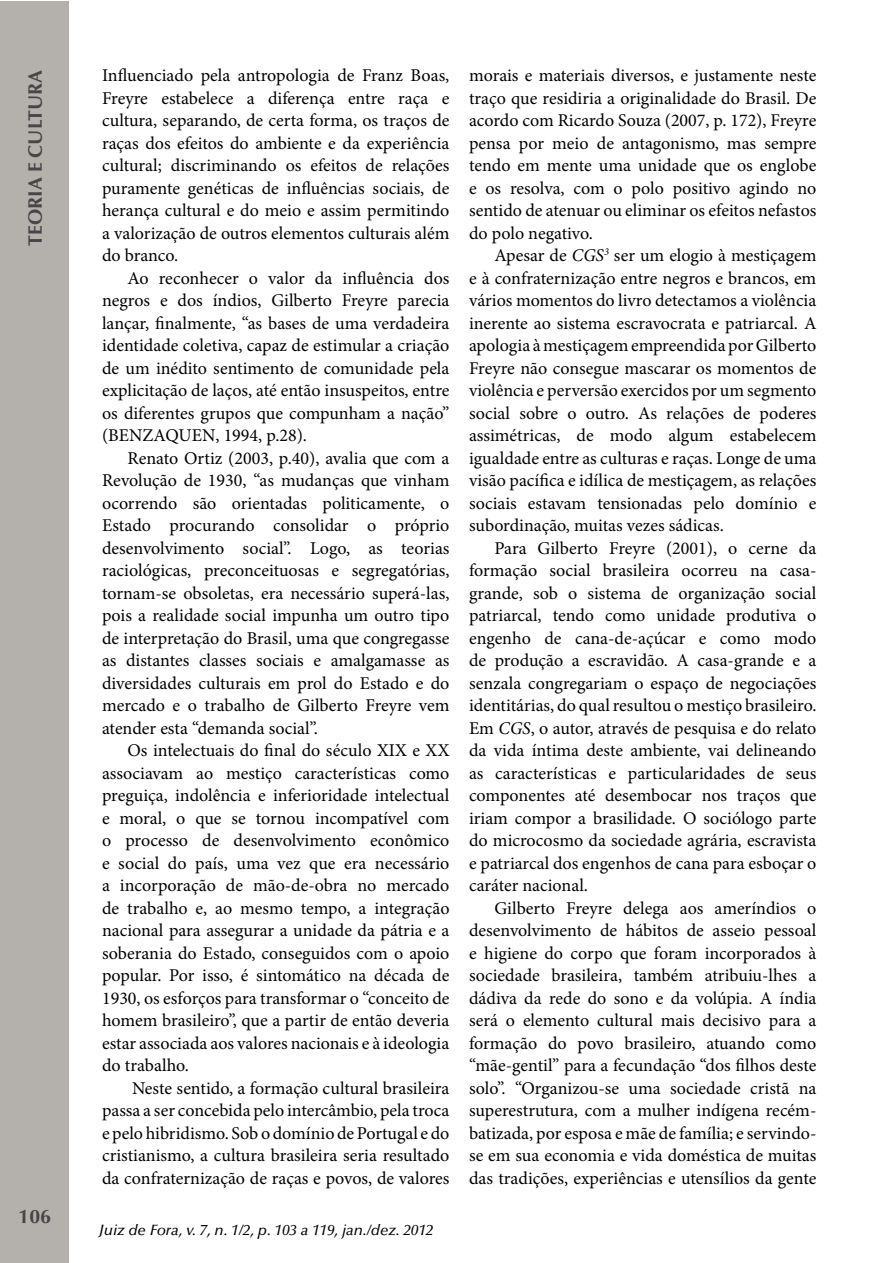
<style>
.page{position:relative;width:893px;height:1263px;background:#fff}
.page>*{position:absolute;margin:0;border:0;box-sizing:border-box;transform-origin:0 0}
.t1{font:700 19.5px "Optima LT Std";color:#464547}
.t2{font:18px/22.5px "Minion Pro";color:#000;text-align:justify}
.t3{font:italic 500 15px "Optima LT Std";color:#000}
.s1{font-style:italic}
</style>
<div class="page">
<div style="left:1px;top:1px;width:68px;height:1262px;background:#b4b1ad"></div>
<p class="t1" style="left:24px;top:246px;width:177px;rotate:-90deg">TEORIA E CULTURA</p>
<p class="t1" style="left:19px;top:1205px;width:34px">106</p>
<p class="t2" style="left:102px;top:64px;width:349px">Influenciado pela antropologia de Franz Boas, Freyre estabelece a diferença entre raça e cultura, separando, de certa forma, os traços de raças dos efeitos do ambiente e da experiência cultural; discriminando os efeitos de relações puramente genéticas de influências sociais, de herança cultural e do meio e assim permitindo a valorização de outros elementos culturais além do branco.</p>
<p class="t2" style="left:102px;top:267px;width:349px;text-indent:26px">Ao reconhecer o valor da influência dos negros e dos índios, Gilberto Freyre parecia lançar, finalmente, “as bases de uma verdadeira identidade coletiva, capaz de estimular a criação de um inédito sentimento de comunidade pela explicitação de laços, até então insuspeitos, entre os diferentes grupos que compunham a nação” (BENZAQUEN, 1994, p.28).</p>
<p class="t2" style="left:102px;top:447px;width:349px;text-indent:26px">Renato Ortiz (2003, p.40), avalia que com a Revolução de 1930, “as mudanças que vinham ocorrendo são orientadas politicamente, o Estado procurando consolidar o próprio desenvolvimento social”. Logo, as teorias raciológicas, preconceituosas e segregatórias, tornam-se obsoletas, era necessário superá-las, pois a realidade social impunha um outro tipo de interpretação do Brasil, uma que congregasse as distantes classes sociais e amalgamasse as diversidades culturais em prol do Estado e do mercado e o trabalho de Gilberto Freyre vem atender esta “demanda social”.</p>
<p class="t2" style="left:102px;top:739px;width:349px;text-indent:26px">Os intelectuais do final do século XIX e XX associavam ao mestiço características como preguiça, indolência e inferioridade intelectual e moral, o que se tornou incompatível com o processo de desenvolvimento econômico e social do país, uma vez que era necessário a incorporação de mão-de-obra no mercado de trabalho e, ao mesmo tempo, a integração nacional para assegurar a unidade da pátria e a soberania do Estado, conseguidos com o apoio popular. Por isso, é sintomático na década de 1930, os esforços para transformar o “conceito de homem brasileiro”, que a partir de então deveria estar associada aos valores nacionais e à ideologia do trabalho.</p>
<p class="t2" style="left:102px;top:1077px;width:349px;text-indent:30px">Neste sentido, a formação cultural brasileira passa a ser concebida pelo intercâmbio, pela troca e pelo hibridismo. Sob o domínio de Portugal e do cristianismo, a cultura brasileira seria resultado da confraternização de raças e povos, de valores</p>
<p class="t3" style="left:99px;top:1221px;width:336px">Juiz de Fora, v. 7, n. 1/2, p. 103 a 119, jan./dez. 2012</p>
<p class="t2" style="left:469px;top:64px;width:349px">morais e materiais diversos, e justamente neste traço que residiria a originalidade do Brasil. De acordo com Ricardo Souza (2007, p. 172), Freyre pensa por meio de antagonismo, mas sempre tendo em mente uma unidade que os englobe e os resolva, com o polo positivo agindo no sentido de atenuar ou eliminar os efeitos nefastos do polo negativo.</p>
<p class="t2" style="left:469px;top:244px;width:349px;text-indent:26px">Apesar de <span class="s1">CGS</span><sup>3</sup> ser um elogio à mestiçagem e à confraternização entre negros e brancos, em vários momentos do livro detectamos a violência inerente ao sistema escravocrata e patriarcal. A apologia à mestiçagem empreendida por Gilberto Freyre não consegue mascarar os momentos de violência e perversão exercidos por um segmento social sobre o outro. As relações de poderes assimétricas, de modo algum estabelecem igualdade entre as culturas e raças. Longe de uma visão pacífica e idílica de mestiçagem, as relações sociais estavam tensionadas pelo domínio e subordinação, muitas vezes sádicas.</p>
<p class="t2" style="left:469px;top:537px;width:349px;text-indent:26px">Para Gilberto Freyre (2001), o cerne da formação social brasileira ocorreu na casa&shy;grande, sob o sistema de organização social patriarcal, tendo como unidade produtiva o engenho de cana-de-açúcar e como modo de produção a escravidão. A casa-grande e a senzala congregariam o espaço de negociações identitárias, do qual resultou o mestiço brasileiro.<br>Em <span class="s1">CGS</span>, o autor, através de pesquisa e do relato da vida íntima deste ambiente, vai delineando as características e particularidades de seus componentes até desembocar nos traços que iriam compor a brasilidade. O sociólogo parte do microcosmo da sociedade agrária, escravista e patriarcal dos engenhos de cana para esboçar o caráter nacional.</p>
<p class="t2" style="left:469px;top:897px;width:349px;text-indent:26px">Gilberto Freyre delega aos ameríndios o desenvolvimento de hábitos de asseio pessoal e higiene do corpo que foram incorporados à sociedade brasileira, também atribuiu-lhes a dádiva da rede do sono e da volúpia. A índia será o elemento cultural mais decisivo para a formação do povo brasileiro, atuando como “mãe-gentil” para a fecundação “dos filhos deste solo”. “Organizou-se uma sociedade cristã na superestrutura, com a mulher indígena recém&shy;batizada, por esposa e mãe de família; e servindo&shy;se em sua economia e vida doméstica de muitas das tradições, experiências e utensílios da gente</p>
</div>
